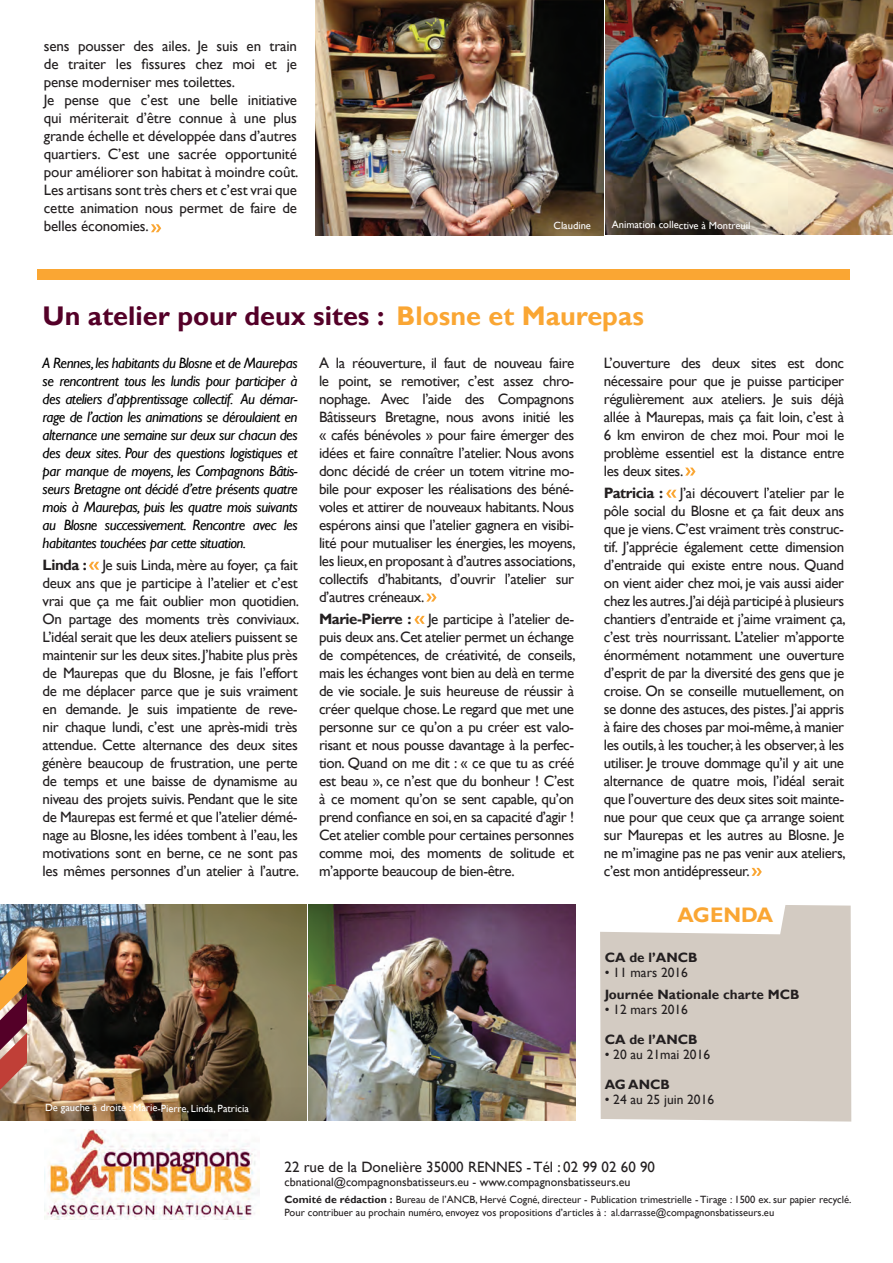
<style>
.page{position:relative;width:893px;height:1263px;background:#fff}
.page>*{position:absolute;margin:0;border:0;box-sizing:border-box;transform-origin:0 0}
.t1{font:700 27px "Gill Sans";color:#540028}
.t2{font:700 21px "Gill Sans";color:#faa633}
.t3{font:15px/18px "Gill Sans";letter-spacing:-.01em;color:#231f20;text-align:justify}
.t4{font:italic 15px/18px "Gill Sans";letter-spacing:-.03em;color:#000;text-align:justify}
.t5{font:700 13.5px "Gill Sans";color:#231f20}
.t6{font:13.5px "Gill Sans";color:#231f20}
.t7{font:12px "Gill Sans";color:#231f20}
.t8{font:10.5px/12.6px "Gill Sans";color:#231f20}
.t9{font:10.5px "Gill Sans";color:#fff}
.s1{color:#faa633}
.s2{font-weight:700}
</style>
<div class="page">
<svg style="left:600px;top:905px;width:251px;height:216px;background:#d7d0c8"></svg>
<img style="left:315px;top:0;width:578px;height:235px">
<img style="left:0;top:905px;width:306px;height:216px">
<svg style="left:685px;top:468px;width:10px;height:8px"></svg>
<svg style="left:666px;top:490px;width:10px;height:8px"></svg>
<svg style="left:751px;top:868px;width:11px;height:8px"></svg>
<img style="left:308px;top:905px;width:267px;height:216px">
<img style="left:44px;top:1129px;width:215px;height:91px">
<img style="left:0;top:954px;width:27px;height:136px">
<svg style="left:89px;top:562px;width:10px;height:8px"></svg>
<svg style="left:426px;top:594px;width:11px;height:8px"></svg>
<svg style="left:414px;top:616px;width:11px;height:8px"></svg>
<div style="left:38px;top:269px;width:812px;height:10px;background:#faa633"></div>
<svg style="left:151px;top:224px;width:10px;height:8px"></svg>
<p class="t3" style="left:44px;top:37px;width:256px;text-align:left">sens pousser des ailes. Je suis en train de traiter les fissures chez moi et je pense moderniser mes toilettes.<br>Je pense que c’est une belle initiative qui mériterait d’être connue à une plus grande échelle et développée dans d’autres quartiers. C’est une sacrée opportunité pour améliorer son habitat à moindre coût.<br>Les artisans sont très chers et c’est vrai que cette animation nous permet de faire de belles économies.</p>
<p class="t9" style="left:554px;top:219px;width:39px;rotate:1deg">Claudine</p>
<p class="t9" style="left:612px;top:218px;width:140px;rotate:1deg">Animation collective à Montreuil</p>
<h1 class="t1" style="left:43px;top:299px;width:603px">Un atelier pour deux sites : <span class="s1">Blosne et Maurepas</span></h1>
<p class="t4" style="left:43px;top:354px;width:257px">A Rennes, les habitants du Blosne et de Maurepas se rencontrent tous les lundis pour participer à des ateliers d’apprentissage collectif. Au démar&shy;rage de l’action les animations se déroulaient en alternance une semaine sur deux sur chacun des des deux sites. Pour des questions logistiques et par manque de moyens, les Compagnons Bâtis&shy;seurs Bretagne ont décidé d’etre présents quatre mois à Maurepas, puis les quatre mois suivants au Blosne successivement. Rencontre avec les habitantes touchées par cette situation.</p>
<p class="t3" style="left:43px;top:556px;width:258px"><span class="s2">Linda :</span> Je suis Linda, mère au foyer, ça fait deux ans que je participe à l’atelier et c’est vrai que ça me fait oublier mon quotidien.<br>On partage des moments très conviviaux.<br>L’idéal serait que les deux ateliers puissent se maintenir sur les deux sites. J’habite plus près de Maurepas que du Blosne, je fais l’effort de me déplacer parce que je suis vraiment en demande. Je suis impatiente de reve&shy;nir chaque lundi, c’est une après-midi très attendue. Cette alternance des deux sites génère beaucoup de frustration, une perte de temps et une baisse de dynamisme au niveau des projets suivis. Pendant que le site de Maurepas est fermé et que l’atelier démé&shy;nage au Blosne, les idées tombent à l’eau, les motivations sont en berne, ce ne sont pas les mêmes personnes d’un atelier à l’autre.</p>
<p class="t3" style="left:319px;top:354px;width:258px">A la réouverture, il faut de nouveau faire le point, se remotiver, c’est assez chro&shy;nophage. Avec l’aide des Compagnons Bâtisseurs Bretagne, nous avons initié les « cafés bénévoles » pour faire émerger des idées et faire connaître l’atelier. Nous avons donc décidé de créer un totem vitrine mo&shy;bile pour exposer les réalisations des béné&shy;voles et attirer de nouveaux habitants. Nous espérons ainsi que l’atelier gagnera en visibi&shy;lité pour mutualiser les énergies, les moyens, les lieux, en proposant à d’autres associations, collectifs d’habitants, d’ouvrir l’atelier sur d’autres créneaux.</p>
<p class="t3" style="left:319px;top:610px;width:258px"><span class="s2">Marie-Pierre :</span> Je participe à l’atelier de&shy;puis deux ans. Cet atelier permet un échange de compétences, de créativité, de conseils, mais les échanges vont bien au delà en terme de vie sociale. Je suis heureuse de réussir à créer quelque chose. Le regard que met une personne sur ce qu’on a pu créer est valo&shy;risant et nous pousse davantage à la perfec&shy;tion. Quand on me dit : « ce que tu as créé est beau », ce n’est que du bonheur ! C’est à ce moment qu’on se sent capable, qu’on prend confiance en soi, en sa capacité d’agir !<br>Cet atelier comble pour certaines personnes comme moi, des moments de solitude et m’apporte beaucoup de bien-être.</p>
<p class="t3" style="left:604px;top:354px;width:242px">L’ouverture des deux sites est donc nécessaire pour que je puisse participer régulièrement aux ateliers. Je suis déjà allée à Maurepas, mais ça fait loin, c’est à 6 km environ de chez moi. Pour moi le problème essentiel est la distance entre les deux sites.</p>
<p class="t3" style="left:604px;top:484px;width:243px"><span class="s2">Patricia :</span> J’ai découvert l’atelier par le pôle social du Blosne et ça fait deux ans que je viens. C’est vraiment très construc&shy;tif. J’apprécie également cette dimension d’entraide qui existe entre nous. Quand on vient aider chez moi, je vais aussi aider chez les autres.J’ai déjà participé à plusieurs chantiers d’entraide et j’aime vraiment ça, c’est très nourrissant. L’atelier m’apporte énormément notamment une ouverture d’esprit de par la diversité des gens que je croise. On se conseille mutuellement, on se donne des astuces, des pistes. J’ai appris à faire des choses par moi-même, à manier les outils, à les toucher, à les observer, à les utiliser. Je trouve dommage qu’il y ait une alternance de quatre mois, l’idéal serait que l’ouverture des deux sites soit mainte&shy;nue pour que ceux que ça arrange soient sur Maurepas et les autres au Blosne. Je ne m’imagine pas ne pas venir aux ateliers, c’est mon antidépresseur.</p>
<p class="t9" style="left:45px;top:1100px;width:205px;rotate:1deg">De gauche à droite : Marie-Pierre, Linda, Patricia</p>
<h2 class="t2" style="left:677px;top:903px;width:97px">AGENDA</h2>
<p class="t5" style="left:605px;top:949px;width:94px">CA de l’ANCB</p>
<p class="t6" style="left:605px;top:964px;width:85px">• 11 mars 2016</p>
<p class="t5" style="left:605px;top:986px;width:196px">Journée Nationale charte MCB</p>
<p class="t6" style="left:605px;top:1002px;width:85px">• 12 mars 2016</p>
<p class="t5" style="left:605px;top:1031px;width:94px">CA de l’ANCB</p>
<p class="t6" style="left:605px;top:1047px;width:107px">• 20 au 21mai 2016</p>
<p class="t5" style="left:605px;top:1076px;width:67px">AG ANCB</p>
<p class="t6" style="left:605px;top:1092px;width:111px">• 24 au 25 juin 2016</p>
<p class="t3" style="left:285px;top:1158px;width:372px">22 rue de la Donelière 35000 RENNES - Tél : 02 99 02 60 90</p>
<p class="t7" style="left:285px;top:1175px;width:348px">cbnational@compagnonsbatisseurs.eu - www.compagnonsbatisseurs.eu</p>
<p class="t8" style="left:285px;top:1193px;width:568px"><span class="s2">Comité de rédaction :</span> Bureau de l’ANCB, Hervé Cogné, directeur - Publication trimestrielle - Tirage : 1500 ex. sur papier recyclé.<br>Pour contribuer au prochain numéro, envoyez vos propositions d’articles à : al.darrasse@compagnonsbatisseurs.eu</p>
</div>
